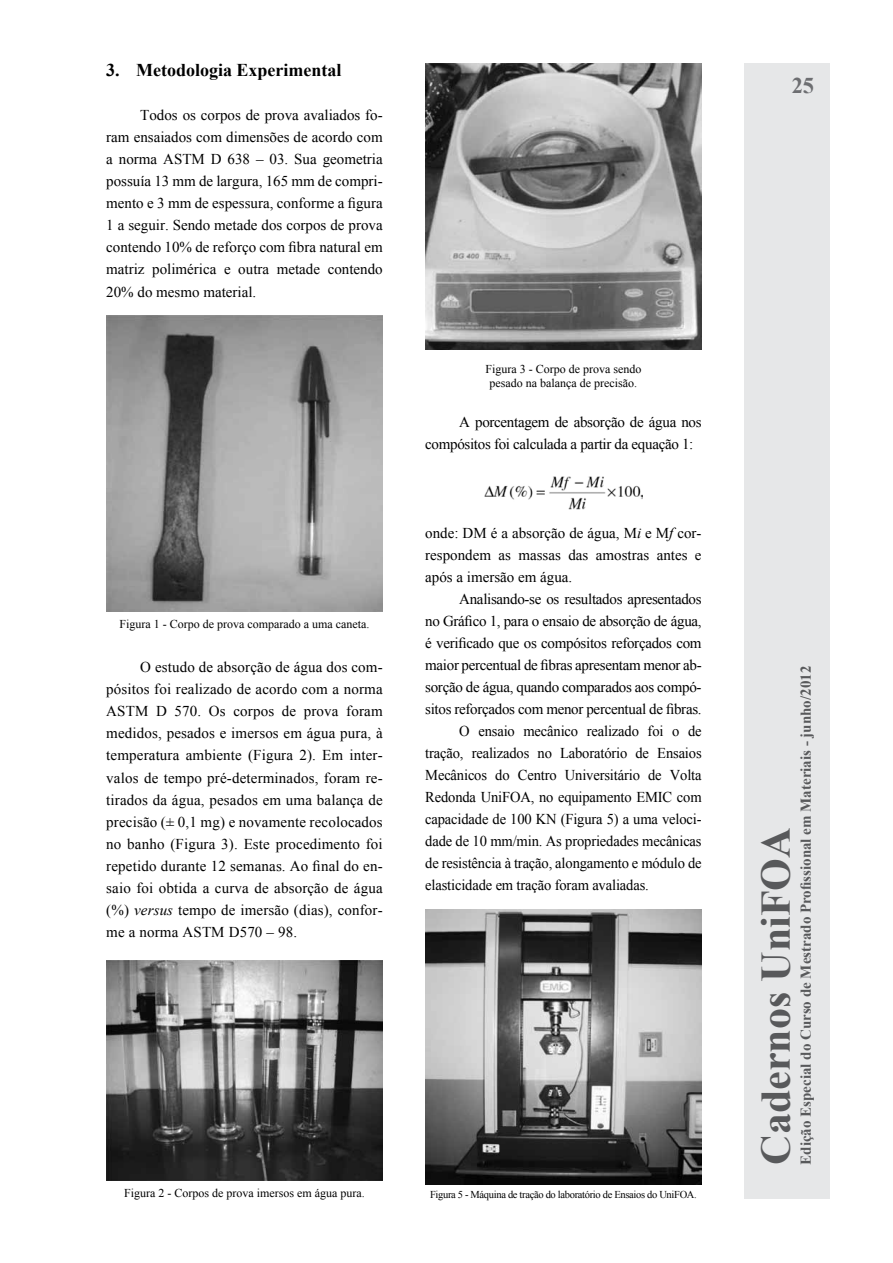
<style>
.page{position:relative;width:893px;height:1263px;background:#fff}
.page>*{position:absolute;margin:0;border:0;box-sizing:border-box;transform-origin:0 0}
.t1{font:700 42px "Times New Roman";color:#58595b}
.t2{font:700 22.5px "Times New Roman";color:#6d6e71}
.t3{font:700 18px "Times New Roman";color:#000}
.t4{font:15px/22px "Times New Roman";letter-spacing:-.01em;color:#000;text-align:justify}
.t5{font:700 15px "Times New Roman";color:#58595b}
.t6{font:12px/14.4px "Times New Roman";color:#000;text-align:center}
.t7{font:10.5px "Times New Roman";letter-spacing:-.03em;color:#000}
.s1{font-style:italic}
</style>
<div class="page">
<div style="left:744px;top:64px;width:85px;height:1135px;background:#e6e7e8"></div>
<img style="left:106px;top:315px;width:277px;height:296px">
<img style="left:106px;top:960px;width:277px;height:220px">
<img style="left:425px;top:64px;width:277px;height:286px">
<img style="left:485px;top:476px;width:157px;height:34px">
<img style="left:425px;top:909px;width:277px;height:275px">
<p class="t3" style="left:106px;top:58px;width:237px">3. Metodologia Experimental</p>
<p class="t4" style="left:106px;top:104px;width:278px;text-indent:34px">Todos os corpos de prova avaliados fo&shy;ram ensaiados com dimensões de acordo com a norma ASTM D 638 – 03. Sua geometria possuía 13 mm de largura, 165 mm de compri&shy;mento e 3 mm de espessura, conforme a figura 1 a seguir. Sendo metade dos corpos de prova contendo 10% de reforço com fibra natural em matriz polimérica e outra metade contendo 20% do mesmo material.</p>
<p class="t6" style="left:120px;top:617px;width:251px">Figura 1 - Corpo de prova comparado a uma caneta.</p>
<p class="t4" style="left:106px;top:656px;width:278px;text-indent:34px">O estudo de absorção de água dos com&shy;pósitos foi realizado de acordo com a norma ASTM D 570. Os corpos de prova foram medidos, pesados e imersos em água pura, à temperatura ambiente (Figura 2). Em inter&shy;valos de tempo pré-determinados, foram re&shy;tirados da água, pesados em uma balança de precisão (± 0,1 mg) e novamente recolocados no banho (Figura 3). Este procedimento foi repetido durante 12 semanas. Ao final do en&shy;saio foi obtida a curva de absorção de água (%) <span class="s1">versus</span> tempo de imersão (dias), confor&shy;me a norma ASTM D570 – 98.</p>
<p class="t6" style="left:485px;top:361px;width:157px">Figura 3 - Corpo de prova sendo pesado na balança de precisão.</p>
<p class="t4" style="left:425px;top:411px;width:278px;text-indent:34px">A porcentagem de absorção de água nos compósitos foi calculada a partir da equação 1:</p>
<p class="t4" style="left:425px;top:521px;width:278px">onde: DM é a absorção de água, M<span class="s1">i</span> e M<span class="s1">f</span> cor&shy;respondem as massas das amostras antes e após a imersão em água.</p>
<p class="t4" style="left:459px;top:587px;width:244px">Analisando-se os resultados apresentados</p>
<p class="t4" style="left:425px;top:609px;width:278px">no Gráfico 1, para o ensaio de absorção de água,</p>
<p class="t4" style="left:425px;top:631px;width:278px">é verificado que os compósitos reforçados com</p>
<p class="t4" style="left:425px;top:654px;width:278px">maior percentual de fibras apresentam menor ab-</p>
<p class="t4" style="left:425px;top:676px;width:278px">sorção de água, quando comparados aos compó-</p>
<p class="t4" style="left:425px;top:698px;width:278px">sitos reforçados com menor percentual de fibras.</p>
<p class="t4" style="left:459px;top:720px;width:244px">O ensaio mecânico realizado foi o de</p>
<p class="t4" style="left:425px;top:742px;width:278px">tração, realizados no Laboratório de Ensaios</p>
<p class="t4" style="left:425px;top:764px;width:278px">Mecânicos do Centro Universitário de Volta</p>
<p class="t4" style="left:425px;top:786px;width:278px">Redonda UniFOA, no equipamento EMIC com</p>
<p class="t4" style="left:425px;top:808px;width:278px">capacidade de 100 KN (Figura 5) a uma veloci-</p>
<p class="t4" style="left:425px;top:830px;width:278px">dade de 10 mm/min. As propriedades mecânicas</p>
<p class="t4" style="left:425px;top:852px;width:278px">de resistência à tração, alongamento e módulo de</p>
<p class="t4" style="left:425px;top:874px;width:225px">elasticidade em tração foram avaliadas.</p>
<p class="t6" style="left:124px;top:1186px;width:242px">Figura 2 - Corpos de prova imersos em água pura.</p>
<p class="t7" style="left:430px;top:1187px;width:268px">Figura 5 - Máquina de tração do laboratório de Ensaios do UniFOA.</p>
<h2 class="t2" style="left:792px;top:70px;width:24px">25</h2>
<h1 class="t1" style="left:747px;top:1165px;width:339px;rotate:-90deg">Cadernos UniFOA</h1>
<p class="t5" style="left:795px;top:1165px;width:500px;rotate:-90deg">Edição Especial do Curso de Mestrado Profissional em Materiais - junho/2012</p>
</div>
